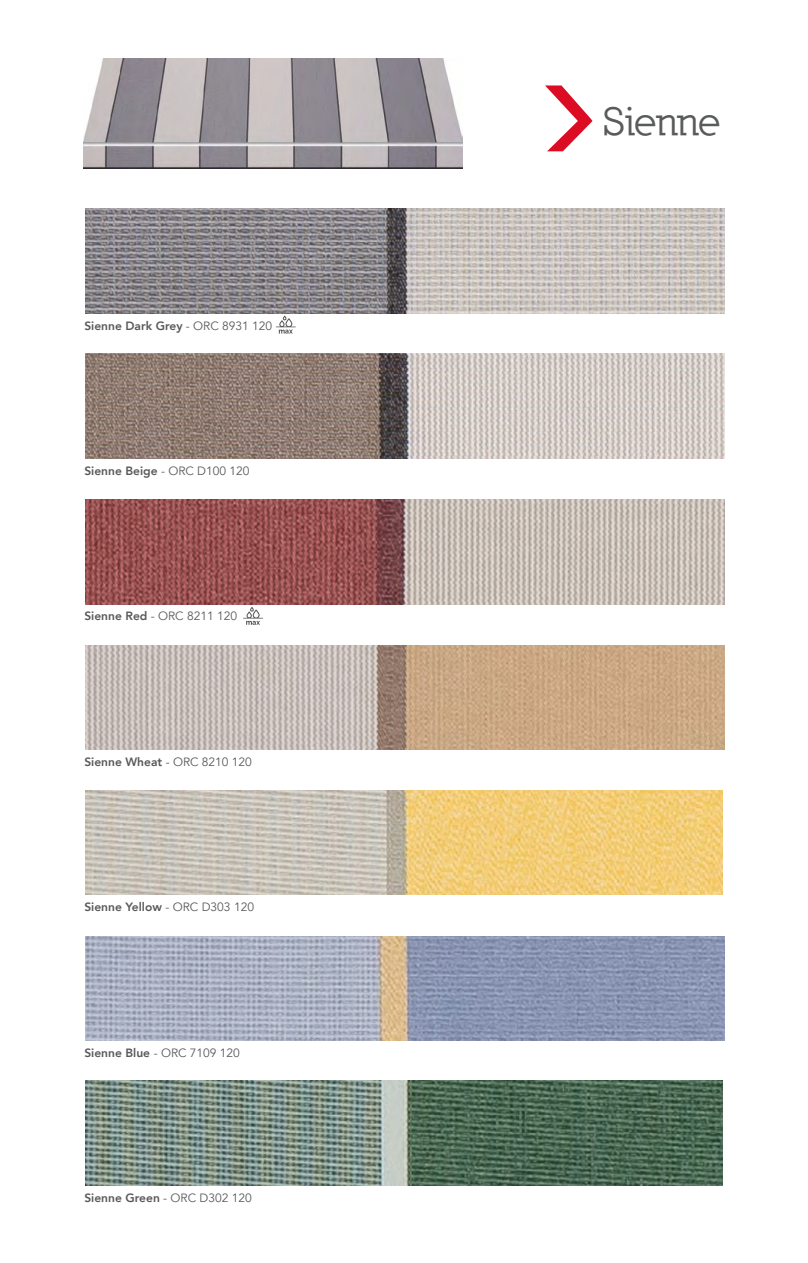
<style>
.page{position:relative;width:808px;height:1263px;background:#fff}
.page>*{position:absolute;margin:0;border:0;box-sizing:border-box;transform-origin:0 0}
.t1{font:700 40.5px "Nilland";letter-spacing:-.01em;color:#595a5b}
.t2{font:800 12px "Avenir";color:#59595c}
.t3{font:12px "Avenir";color:#59595c}
.s1{font-weight:400}
.s2{font-weight:800}
</style>
<div class="page">
<img style="left:84px;top:59px;width:378px;height:110px">
<svg style="left:276px;top:316px;width:20px;height:18px"></svg>
<svg style="left:243px;top:607px;width:20px;height:18px"></svg>
<svg style="left:545px;top:85px;width:47px;height:66px"></svg>
<img style="left:86px;top:790px;width:637px;height:105px">
<img style="left:86px;top:1081px;width:637px;height:104px">
<img style="left:86px;top:208px;width:638px;height:105px">
<img style="left:86px;top:499px;width:638px;height:105px">
<img style="left:86px;top:354px;width:638px;height:105px">
<img style="left:86px;top:645px;width:638px;height:104px">
<img style="left:86px;top:936px;width:638px;height:104px">
<p class="t2" style="left:84px;top:315px;width:189px">Sienne Dark Grey <span class="s1">- ORC 8931 120</span></p>
<p class="t2" style="left:84px;top:460px;width:167px">Sienne Beige <span class="s1">- ORC D100 120</span></p>
<p class="t3" style="left:84px;top:609px;width:154px"><span class="s2">Sienne Red</span> - ORC 8211 120</p>
<p class="t2" style="left:84px;top:750px;width:169px">Sienne Wheat <span class="s1">- ORC 8210 120</span></p>
<p class="t2" style="left:84px;top:896px;width:171px">Sienne Yellow <span class="s1">- ORC D303 120</span></p>
<p class="t3" style="left:84px;top:1045px;width:157px"><span class="s2">Sienne Blue</span> - ORC 7109 120</p>
<p class="t2" style="left:84px;top:1186px;width:169px">Sienne Green <span class="s1">- ORC D302 120</span></p>
<h1 class="t1" style="left:603px;top:97px;width:119px">Sienne</h1>
</div>
